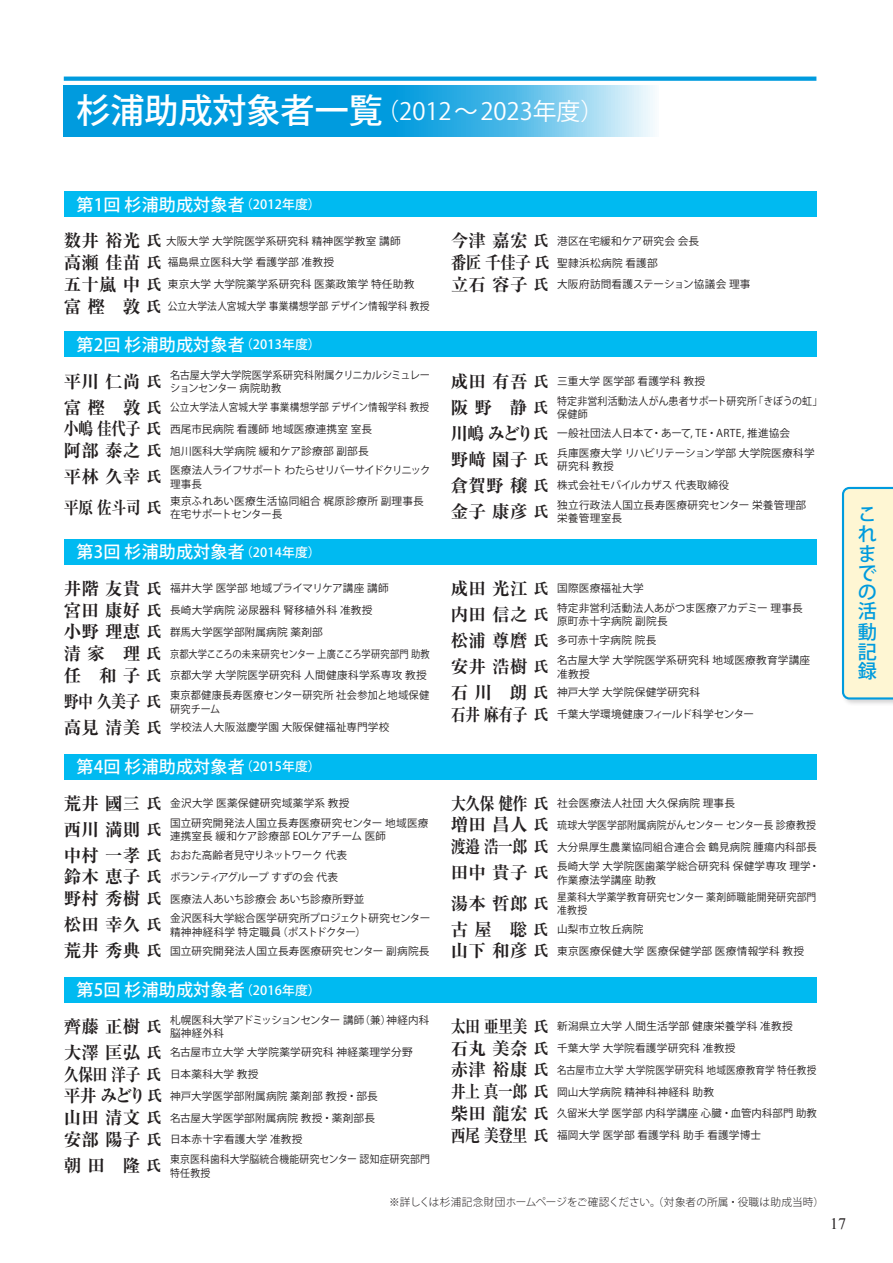
<style>
.page{position:relative;width:893px;height:1263px;background:#fff}
.page>*{position:absolute;margin:0;border:0;box-sizing:border-box;transform-origin:0 0}
.t1{font:23.85px "Koz Go Pr 6 N";color:#fff}
.t2{font:500 19.2px/19.6px "Koz Go Pr 6 N";color:#009bde}
.t3{font:700 expanded 17.55px "Ryumin Pro";letter-spacing:.01em;color:#231f20}
.t4{font:700 expanded 17.55px "Ryumin Pro";letter-spacing:.01em;color:#231f20;scale:.87 1}
.t5{font:700 expanded 17.55px "Ryumin Pro";letter-spacing:.01em;color:#231f20;scale:.86 1}
.t6{font:500 16.95px "Koz Go Pr 6 N";letter-spacing:.01em;color:#fff}
.t7{font:15.9px "Times New Roman";color:#231f20}
.t8{font:10.65px/21.8px "Koz Go Pr 6 N";letter-spacing:.015em;color:#231f20}
.t9{font:10.65px/21.8px "Koz Go Pr 6 N";letter-spacing:.015em;color:#231f20;scale:.91 1}
.t10{font:10.65px/21.8px "Koz Go Pr 6 N";letter-spacing:-.02em;color:#231f20}
.t11{font:10.65px/13.5px "Koz Go Pr 6 N";letter-spacing:.015em;color:#231f20;scale:.92 1}
.t12{font:300 10.65px "Koz Go Pr 6 N";letter-spacing:.01em;color:#231f20}
.t13{font:10.65px/13.5px "Koz Go Pr 6 N";letter-spacing:-.01em;color:#231f20;scale:.96 1}
.t14{font:10.65px/13.5px "Koz Go Pr 6 N";letter-spacing:.015em;color:#231f20;scale:.96 1}
.t15{font:10.65px/13.5px "Koz Go Pr 6 N";letter-spacing:.015em;color:#231f20;scale:.94 1}
.t16{font:10.65px/13.5px "Koz Go Pr 6 N";letter-spacing:-.06em;color:#231f20}
.s1{font-weight:500;font-size:34.05px}
.s2{font-size:12.75px}
.s3{font-family:"Ryumin Pro";font-weight:700;font-stretch:expanded;font-size:17.55px}
.s4{font-family:"Ryumin Pro";font-weight:700;font-stretch:expanded;font-size:14.85px}
.s5{font-size:14.85px}
</style>
<div class="page">
<div style="left:64px;top:977px;width:752px;height:25px;background:#00baf1"></div>
<div style="left:64px;top:191px;width:752px;height:26px;background:#00baf1"></div>
<div style="left:64px;top:332px;width:752px;height:25px;background:#00baf1"></div>
<div style="left:64px;top:539px;width:752px;height:25px;background:#00baf1"></div>
<div style="left:64px;top:754px;width:752px;height:25px;background:#00baf1"></div>
<div style="left:840px;top:485px;width:53px;height:222px;background:#231f20;opacity:.2"></div>
<svg style="left:841px;top:486px;width:52px;height:215px;background:#eff0d5"></svg>
<svg style="left:64px;top:85px;width:591px;height:51px;background:#2eace3"></svg>
<svg style="left:64px;top:77px;width:752px;height:4px;background:#0ca0df"></svg>
<h1 class="t1" style="left:77px;top:97px;width:529px"><span class="s1">杉浦助成対象者一覧</span>（2012〜 2023年度）</h1>
<h3 class="t6" style="left:77px;top:195px;width:246px">第1回 杉浦助成対象者<span class="s2">（2012年度）</span></h3>
<p class="t8" style="left:64px;top:230px;width:367px"><span class="s3">数井 裕光</span> <span class="s4">氏</span>大阪大学 大学院医学系研究科 精神医学教室 講師<br><span class="s3">高瀬 佳苗</span> <span class="s4">氏</span>福島県立医科大学 看護学部 准教授<br><span class="s3">五十嵐 中</span> <span class="s4">氏</span>東京大学 大学院薬学系研究科 医薬政策学 特任助教<span class="s3">富樫 敦</span> <span class="s4">氏</span>公立大学法人宮城大学 事業構想学部 デザイン情報学科 教授</p>
<h3 class="t6" style="left:77px;top:335px;width:246px">第2回 杉浦助成対象者<span class="s2">（2013年度）</span></h3>
<h3 class="t3" style="left:64px;top:367px;width:99px">平川 仁尚 <span class="s5">氏</span></h3>
<p class="t13" style="left:170px;top:368px;width:272px">名古屋大学大学院医学系研究科附属クリニカルシミュレーションセンター 病院助教</p>
<p class="t9" style="left:64px;top:396px;width:403px"><span class="s3">富樫 敦</span> <span class="s4">氏</span> 公立大学法人宮城大学 事業構想学部 デザイン情報学科 教授<span class="s3">小嶋 佳代子</span><span class="s4">氏</span> 西尾市民病院 看護師 地域医療連携室 室長<br><span class="s3">阿部 泰之</span> <span class="s4">氏</span> 旭川医科大学病院 緩和ケア診療部 副部長</p>
<h3 class="t3" style="left:64px;top:463px;width:99px">平林 久幸 <span class="s5">氏</span></h3>
<p class="t16" style="left:170px;top:464px;width:262px">医療法人ライフサポート わたらせリバーサイドクリニック理事長</p>
<h3 class="t4" style="left:64px;top:493px;width:114px">平原 佐斗司<span class="s5">氏</span></h3>
<p class="t8" style="left:170px;top:494px;width:255px;line-height:13.5px">東京ふれあい医療生活協同組合 梶原診療所 副理事長在宅サポートセンター長</p>
<h3 class="t6" style="left:77px;top:542px;width:246px">第3回 杉浦助成対象者<span class="s2">（2014年度）</span></h3>
<p class="t8" style="left:64px;top:578px;width:367px"><span class="s3">井階 友貴</span> <span class="s4">氏</span> 福井大学 医学部 地域プライマリケア講座 講師<br><span class="s3">宮田 康好</span> <span class="s4">氏</span> 長崎大学病院 泌尿器科 腎移植外科 准教授<br><span class="s3">小野 理恵</span> <span class="s4">氏</span> 群馬大学医学部附属病院 薬剤部<br><span class="s3">清家 理</span> <span class="s4">氏</span> 京都大学こころの未来研究センター 上廣こころ学研究部門 助教<span class="s3">任 和子</span> <span class="s4">氏</span> 京都大学 大学院医学研究科 人間健康科学系専攻 教授</p>
<h3 class="t5" style="left:64px;top:688px;width:115px">野中 久美子<span class="s5">氏</span></h3>
<p class="t14" style="left:170px;top:689px;width:271px">東京都健康長寿医療センター研究所 社会参加と地域保健研究チーム</p>
<p class="t8" style="left:64px;top:717px;width:327px"><span class="s3">高見 清美</span> <span class="s4">氏</span> 学校法人大阪滋慶学園 大阪保健福祉専門学校</p>
<h3 class="t6" style="left:77px;top:757px;width:246px">第4回 杉浦助成対象者<span class="s2">（2015年度）</span></h3>
<p class="t8" style="left:64px;top:792px;width:287px"><span class="s3">荒井 國三</span> <span class="s4">氏</span> 金沢大学 医薬保健研究域薬学系 教授</p>
<h3 class="t3" style="left:64px;top:815px;width:99px">西川 満則 <span class="s5">氏</span></h3>
<p class="t8" style="left:170px;top:816px;width:260px;line-height:13.5px">国立研究開発法人国立長寿医療研究センター 地域医療連携室長 緩和ケア診療部 EOLケアチーム 医師</p>
<p class="t10" style="left:64px;top:844px;width:302px"><span class="s3">中村 一孝</span> <span class="s4">氏</span> おおた高齢者見守りネットワーク 代表<span class="s3">鈴木 恵子</span> <span class="s4">氏</span> ボランティアグループ すずの会 代表<br><span class="s3">野村 秀樹</span> <span class="s4">氏</span> 医療法人あいち診療会 あいち診療所野並</p>
<h3 class="t3" style="left:64px;top:911px;width:99px">松田 幸久 <span class="s5">氏</span></h3>
<p class="t8" style="left:170px;top:912px;width:262px;line-height:13.5px">金沢医科大学総合医学研究所プロジェクト研究センター精神神経科学 特定職員（ポストドクター）</p>
<p class="t8" style="left:64px;top:940px;width:367px"><span class="s3">荒井 秀典</span> <span class="s4">氏</span> 国立研究開発法人国立長寿医療研究センター 副病院長</p>
<h3 class="t6" style="left:77px;top:980px;width:246px">第5回 杉浦助成対象者<span class="s2">（2016年度）</span></h3>
<h3 class="t3" style="left:64px;top:1012px;width:99px">齊藤 正樹 <span class="s5">氏</span></h3>
<p class="t8" style="left:170px;top:1013px;width:261px;line-height:13.5px">札幌医科大学アドミッションセンター 講師（兼）神経内科脳神経外科</p>
<p class="t8" style="left:64px;top:1042px;width:350px"><span class="s3">大澤 匡弘</span> <span class="s4">氏</span> 名古屋市立大学 大学院薬学研究科 神経薬理学分野<span class="s3">久保田 洋子</span><span class="s4">氏</span> 日本薬科大学 教授<br><span class="s3">平井 みどり</span><span class="s4">氏</span> 神戸大学医学部附属病院 薬剤部 教授・部長<br><span class="s3">山田 清文</span> <span class="s4">氏</span> 名古屋大学医学部附属病院 教授・薬剤部長<br><span class="s3">安部 陽子</span> <span class="s4">氏</span> 日本赤十字看護大学 准教授</p>
<h3 class="t3" style="left:64px;top:1152px;width:99px">朝田 隆 <span class="s5">氏</span></h3>
<p class="t11" style="left:170px;top:1153px;width:284px">東京医科歯科大学脳統合機能研究センター 認知症研究部門特任教授</p>
<p class="t8" style="left:451px;top:230px;width:301px"><span class="s3">今津 嘉宏</span> <span class="s4">氏</span> 港区在宅緩和ケア研究会 会長<br><span class="s3">番匠 千佳子</span> <span class="s4">氏</span> 聖隷浜松病院 看護部<br><span class="s3">立石 容子</span> <span class="s4">氏</span> 大阪府訪問看護ステーション協議会 理事</p>
<p class="t8" style="left:451px;top:370px;width:256px"><span class="s3">成田 有吾</span> <span class="s4">氏</span> 三重大学 医学部 看護学科 教授</p>
<h3 class="t3" style="left:451px;top:393px;width:99px">阪野 静 <span class="s5">氏</span></h3>
<p class="t15" style="left:557px;top:394px;width:284px">特定非営利活動法人がん患者サポート研究所「きぼうの虹」保健師</p>
<p class="t8" style="left:451px;top:422px;width:341px"><span class="s3">川嶋 みどり</span> <span class="s4">氏</span> 一般社団法人日本て・あーて, TE・ARTE, 推進協会</p>
<h3 class="t3" style="left:451px;top:445px;width:99px">野﨑 園子 <span class="s5">氏</span></h3>
<p class="t8" style="left:557px;top:446px;width:259px;line-height:13.5px">兵庫医療大学 リハビリテーション学部 大学院医療科学研究科 教授</p>
<p class="t8" style="left:451px;top:474px;width:280px"><span class="s3">倉賀野 穣</span> <span class="s4">氏</span> 株式会社モバイルカザス 代表取締役</p>
<h3 class="t3" style="left:451px;top:497px;width:99px">金子 康彦 <span class="s5">氏</span></h3>
<p class="t8" style="left:557px;top:498px;width:251px;line-height:13.5px">独立行政法人国立長寿医療研究センター 栄養管理部栄養管理室長</p>
<p class="t8" style="left:451px;top:578px;width:195px"><span class="s3">成田 光江</span> <span class="s4">氏</span> 国際医療福祉大学</p>
<h3 class="t3" style="left:451px;top:600px;width:99px">内田 信之 <span class="s5">氏</span></h3>
<p class="t8" style="left:557px;top:601px;width:247px;line-height:13.5px">特定非営利活動法人あがつま医療アカデミー 理事長原町赤十字病院 副院長</p>
<p class="t8" style="left:451px;top:630px;width:207px"><span class="s3">松浦 尊麿</span> <span class="s4">氏</span> 多可赤十字病院 院長</p>
<h3 class="t3" style="left:451px;top:653px;width:99px">安井 浩樹 <span class="s5">氏</span></h3>
<p class="t8" style="left:557px;top:653px;width:255px;line-height:13.5px">名古屋大学 大学院医学系研究科 地域医療教育学講座准教授</p>
<p class="t8" style="left:451px;top:682px;width:305px"><span class="s3">石川 朗</span> <span class="s4">氏</span> 神戸大学 大学院保健学研究科<br><span class="s3">石井 麻有子</span><span class="s4">氏</span> 千葉大学環境健康フィールド科学センター</p>
<p class="t8" style="left:451px;top:792px;width:368px"><span class="s3">大久保 健作</span><span class="s4">氏</span> 社会医療法人社団 大久保病院 理事長<br><span class="s3">増田 昌人</span> <span class="s4">氏</span> 琉球大学医学部附属病院がんセンター センター長 診療教授<span class="s3">渡邉 浩一郎</span><span class="s4">氏</span> 大分県厚生農業協同組合連合会 鶴見病院 腫瘍内科部長</p>
<h3 class="t3" style="left:451px;top:859px;width:99px">田中 貴子 <span class="s5">氏</span></h3>
<p class="t8" style="left:557px;top:860px;width:264px;line-height:13.5px">長崎大学 大学院医歯薬学総合研究科 保健学専攻 理学・作業療法学講座 助教</p>
<h3 class="t3" style="left:451px;top:889px;width:99px">湯本 哲郎 <span class="s5">氏</span></h3>
<p class="t11" style="left:557px;top:890px;width:283px">星薬科大学薬学教育研究センター 薬剤師職能開発研究部門准教授</p>
<p class="t8" style="left:451px;top:918px;width:355px"><span class="s3">古屋 聡</span> <span class="s4">氏</span> 山梨市立牧丘病院<br><span class="s3">山下 和彦</span> <span class="s4">氏</span> 東京医療保健大学 医療保健学部 医療情報学科 教授</p>
<p class="t8" style="left:451px;top:1016px;width:368px"><span class="s3">太田 亜里美</span><span class="s4">氏</span> 新潟県立大学 人間生活学部 健康栄養学科 准教授<br><span class="s3">石丸 美奈</span> <span class="s4">氏</span> 千葉大学 大学院看護学研究科 准教授<br><span class="s3">赤津 裕康</span> <span class="s4">氏</span> 名古屋市立大学 大学院医学研究科 地域医療教育学 特任教授<span class="s3">井上 真一郎</span><span class="s4">氏</span> 岡山大学病院 精神科神経科 助教<br><span class="s3">柴田 龍宏</span> <span class="s4">氏</span> 久留米大学 医学部 内科学講座 心臓・血管内科部門 助教<span class="s3">西尾 美登里</span><span class="s4">氏</span> 福岡大学 医学部 看護学科 助手 看護学博士</p>
<p class="t12" style="left:389px;top:1196px;width:436px">※詳しくは杉浦記念財団ホームページをご確認ください。（対象者の所属・役職は助成当時）</p>
<h2 class="t2" style="left:858px;top:505px;width:20px">これまでの活動記録</h2>
<h3 class="t7" style="left:830px;top:1213px;width:17px">17</h3>
</div>
